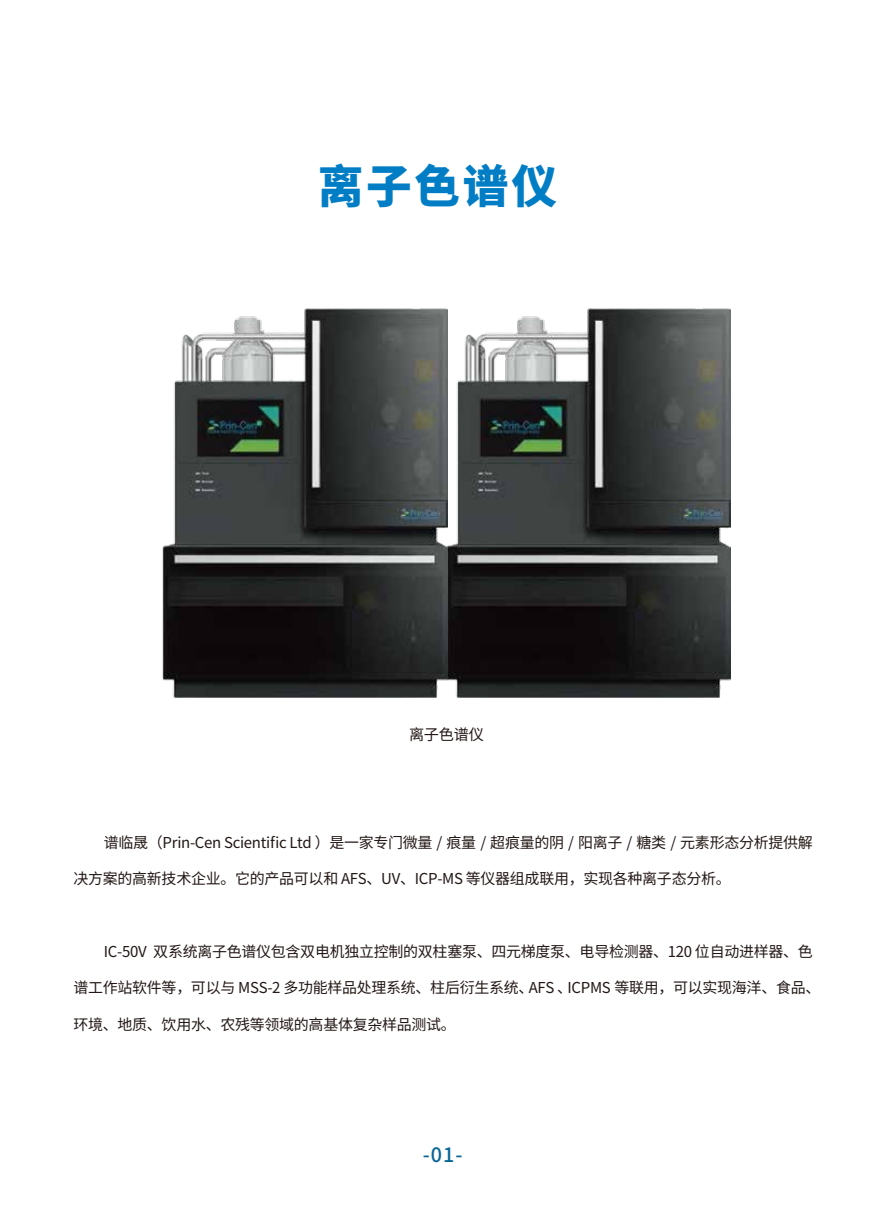
<style>
.page{position:relative;width:893px;height:1212px;background:#fff}
.page>*{position:absolute;margin:0;border:0;box-sizing:border-box;transform-origin:0 0}
.t1{font:900 45.6px "Noto Sans Hans";letter-spacing:.06em;color:#007dc5}
.t2{font:500 19.8px "Source Han Sans CN";color:#0a6697}
.t3{font:15.15px "Noto Sans Hans";letter-spacing:-.02em;color:#221815}
.t4{font:15px "Noto Sans Hans";letter-spacing:-.02em;color:#221815}
</style>
<div class="page">
<img style="left:448px;top:309px;width:283px;height:389px">
<img style="left:162px;top:309px;width:286px;height:389px">
<h1 class="t1" style="left:318px;top:160px;width:241px">离子色谱仪</h1>
<p class="t3" style="left:409px;top:726px;width:76px">离子色谱仪</p>
<p class="t4" style="left:104px;top:834px;width:710px">谱临晟（Prin-Cen Scientific Ltd ）是一家专门微量 / 痕量 / 超痕量的阴 / 阳离子 / 糖类 / 元素形态分析提供解</p>
<p class="t4" style="left:73px;top:870px;width:659px">决方案的高新技术企业。它的产品可以和 AFS、UV、ICP-MS 等仪器组成联用，实现各种离子态分析。</p>
<p class="t4" style="left:104px;top:943px;width:710px">IC-50V 双系统离子色谱仪包含双电机独立控制的双柱塞泵、四元梯度泵、电导检测器、120 位自动进样器、色</p>
<p class="t4" style="left:73px;top:979px;width:748px">谱工作站软件等，可以与 MSS-2 多功能样品处理系统、柱后衍生系统、AFS 、ICPMS 等联用，可以实现海洋、食品、</p>
<p class="t4" style="left:73px;top:1016px;width:384px">环境、地质、饮用水、农残等领域的高基体复杂样品测试。</p>
<h2 class="t2" style="left:423px;top:1143px;width:41px">-01-</h2>
</div>
